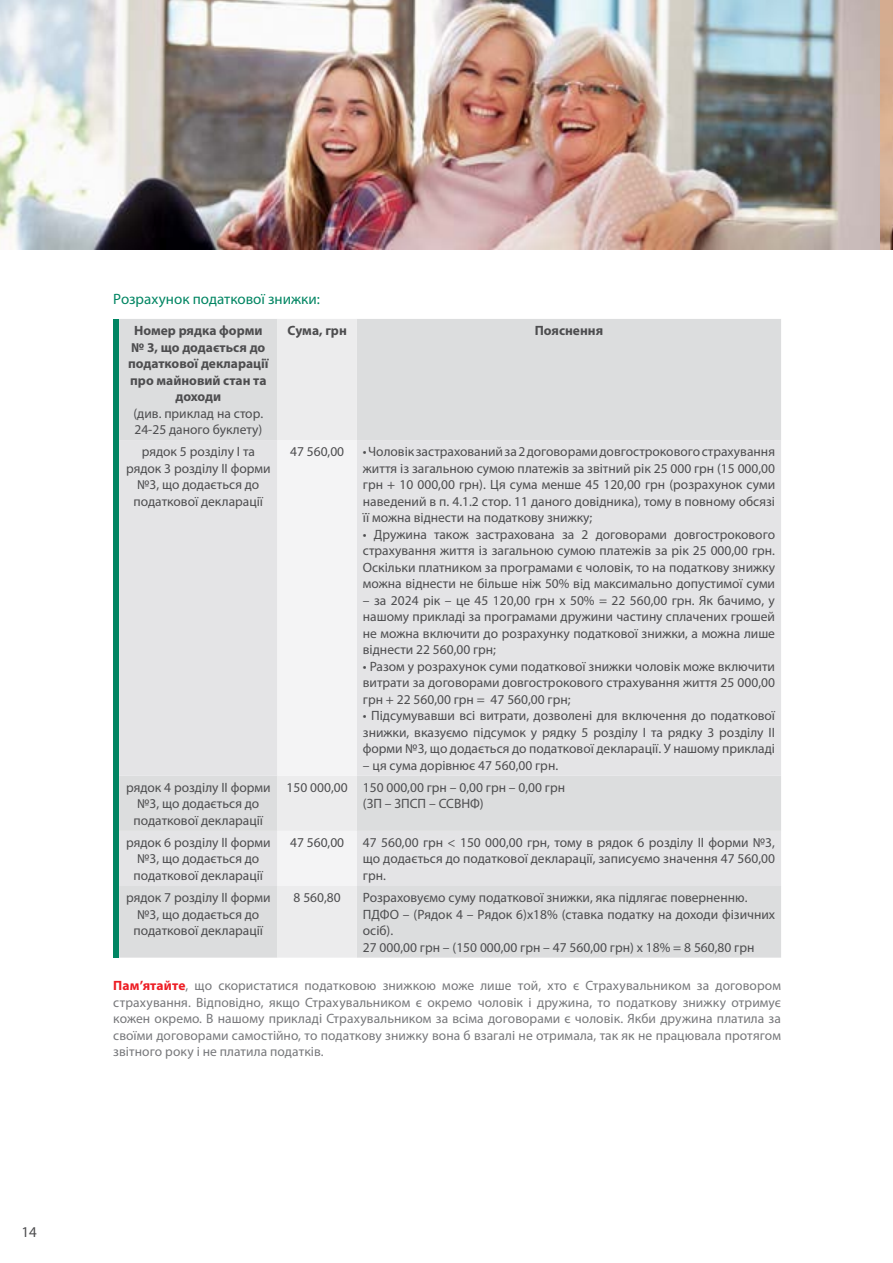
<style>
.page{position:relative;width:893px;height:1263px;background:#fff}
.page>*{position:absolute;margin:0;border:0;box-sizing:border-box;transform-origin:0 0}
.t1{font:15px "Myriad Pro";color:#008562}
.t2{font:15px "Myriad Pro";color:#4d4d4f}
.t3{font:13.5px/16.5px "Myriad Pro";color:#4d4d4f;text-align:justify}
.t4{font:13.5px/16.5px "Myriad Pro";letter-spacing:.005em;color:#77787b;text-align:justify}
.t5{font:700 13.5px/16.5px "Myriad Pro";color:#4d4d4f;text-align:center}
.s1{font-weight:700;color:#ed1d24}
</style>
<div class="page">
<img style="left:0;top:0;width:880px;height:250px">
<div style="left:119px;top:319px;width:662px;height:639px;background:#dcddde"></div>
<div style="left:277px;top:319px;width:80px;height:639px;background:#ececed"></div>
<div style="left:119px;top:440px;width:662px;height:446px;background:#e4e4e6"></div>
<div style="left:277px;top:440px;width:80px;height:446px;background:#f4f4f5"></div>
<div style="left:113px;top:319px;width:6px;height:639px;background:#008562"></div>
<img style="left:880px;top:0;width:13px;height:250px">
<p class="t2" style="left:22px;top:1222px;width:17px">14</p>
<p class="t1" style="left:113px;top:290px;width:208px">Розрахунок податкової знижки:</p>
<p class="t5" style="left:128px;top:322px;width:142px">Номер рядка форми № 3, що додається до податкової декларації про майновий стан та доходи</p>
<p class="t3" style="left:133px;top:405px;width:131px">(див. приклад на стор.<br>24-25 даного буклету)</p>
<p class="t5" style="left:288px;top:322px;width:61px">Сума, грн</p>
<p class="t5" style="left:535px;top:322px;width:70px">Пояснення</p>
<p class="t3" style="left:126px;top:443px;width:146px;text-align:center">рядок 5 розділу І та рядок 3 розділу ІІ форми №3, що додається до податкової декларації</p>
<p class="t3" style="left:290px;top:443px;width:56px">47 560,00</p>
<p class="t3" style="left:363px;top:443px;width:414px">• Чоловік застрахований за 2 договорами довгострокового страхування життя із загальною сумою платежів за звітний рік 25 000 грн (15 000,00 грн + 10 000,00 грн). Ця сума менше 45 120,00 грн (розрахунок суми наведений в п. 4.1.2 стор. 11 даного довідника), тому в повному обсязі її можна віднести на податкову знижку;</p>
<p class="t3" style="left:363px;top:526px;width:414px">• Дружина також застрахована за 2 договорами довгострокового страхування життя із загальною сумою платежів за рік 25 000,00 грн.<br>Оскільки платником за програмами є чоловік, то на податкову знижку можна віднести не більше ніж 50% від максимально допустимої суми</p>
<p class="t3" style="left:363px;top:592px;width:414px">– за 2024 рік – це 45 120,00 грн х 50% = 22 560,00 грн. Як бачимо, у нашому прикладі за програмами дружини частину сплачених грошей не можна включити до розрахунку податкової знижки, а можна лише віднести 22 560,00 грн;</p>
<p class="t3" style="left:363px;top:658px;width:414px">• Разом у розрахунок суми податкової знижки чоловік може включити витрати за договорами довгострокового страхування життя 25 000,00 грн + 22 560,00 грн = 47 560,00 грн;</p>
<p class="t3" style="left:363px;top:707px;width:414px">• Підсумувавши всі витрати, дозволені для включення до податкової знижки, вказуємо підсумок у рядку 5 розділу І та рядку 3 розділу ІІ форми №3, що додається до податкової декларації. У нашому прикладі</p>
<p class="t3" style="left:363px;top:757px;width:197px">– ця сума дорівнює 47 560,00 грн.</p>
<p class="t3" style="left:126px;top:779px;width:146px;text-align:center">рядок 4 розділу ІІ форми №3, що додається до податкової декларації</p>
<p class="t3" style="left:287px;top:779px;width:280px;text-align:center">150 000,00 150 000,00 грн – 0,00 грн – 0,00 грн (ЗП – ЗПСП – ССВНФ)</p>
<p class="t3" style="left:126px;top:834px;width:146px;text-align:center">рядок 6 розділу ІІ форми №3, що додається до податкової декларації</p>
<p class="t3" style="left:290px;top:834px;width:56px">47 560,00</p>
<p class="t3" style="left:363px;top:834px;width:414px">47 560,00 грн &lt; 150 000,00 грн, тому в рядок 6 розділу ІІ форми №3, що додається до податкової декларації, записуємо значення 47 560,00 грн.</p>
<p class="t3" style="left:126px;top:889px;width:146px;text-align:center">рядок 7 розділу ІІ форми №3, що додається до податкової декларації</p>
<p class="t3" style="left:294px;top:889px;width:49px">8 560,80</p>
<p class="t3" style="left:363px;top:889px;width:414px;text-align:left">Розраховуємо суму податкової знижки, яка підлягає поверненню.<br>ПДФО – (Рядок 4 – Рядок 6)х18% (ставка податку на доходи фізичних осіб).<br>27 000,00 грн – (150 000,00 грн – 47 560,00 грн) х 18% = 8 560,80 грн</p>
<p class="t4" style="left:113px;top:977px;width:669px"><span class="s1">Пам’ятайте</span>, що скористатися податковою знижкою може лише той, хто є Страхувальником за договором страхування. Відповідно, якщо Страхувальником є окремо чоловік і дружина, то податкову знижку отримує кожен окремо. В нашому прикладі Страхувальником за всіма договорами є чоловік. Якби дружина платила за своїми договорами самостійно, то податкову знижку вона б взагалі не отримала, так як не працювала протягом звітного року і не платила податків.</p>
</div>
